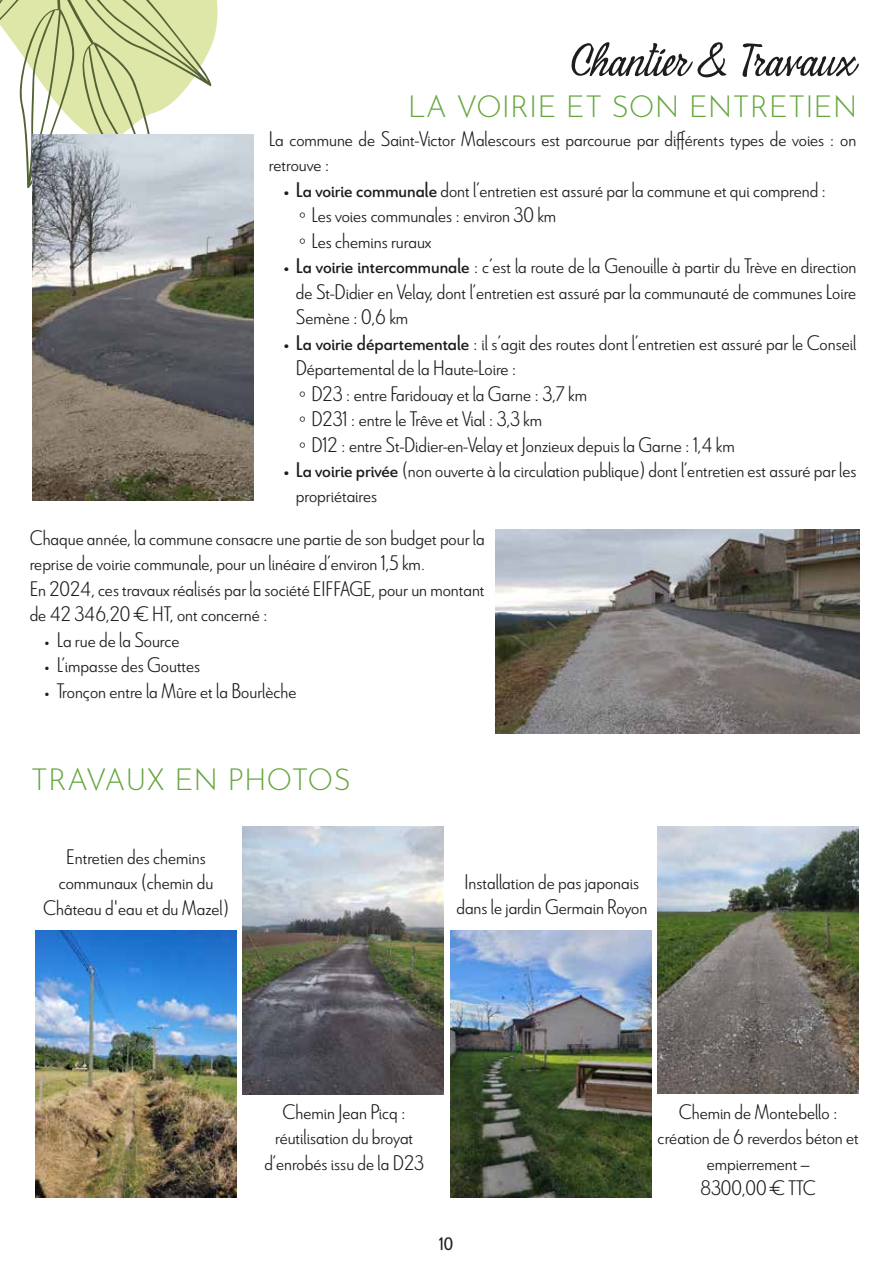
<style>
.page{position:relative;width:893px;height:1263px;background:#fff}
.page>*{position:absolute;margin:0;border:0;box-sizing:border-box;transform-origin:0 0}
.t1{font:52.5px "PF Sign Skript";color:#1d1d1b}
.t2{font:300 30px "Josefin Sans";color:#64a63d}
.t3{font:300 21px/25.5px "Le Havre Rounded";color:#1d1d1b}
.t4{font:18px "Le Havre Rounded";color:#1d1d1b}
.s1{font-weight:400}
.s2{font-family:"Times New Roman";font-weight:400}
</style>
<div class="page">
<svg style="left:211px;top:0;width:13px;height:135px"></svg>
<svg style="left:0;top:0;width:211px;height:219px;fill:#dee7a7"></svg>
<img style="left:33px;top:135px;width:220px;height:365px">
<img style="left:496px;top:529px;width:363px;height:205px">
<img style="left:36px;top:930px;width:201px;height:267px">
<img style="left:243px;top:827px;width:201px;height:267px">
<img style="left:450px;top:930px;width:201px;height:267px">
<img style="left:658px;top:827px;width:201px;height:266px">
<h1 class="t1" style="left:567px;top:32px;width:287px">Chantier &amp; Travaux</h1>
<h2 class="t2" style="left:408px;top:83px;width:451px">LA VOIRIE ET SON ENTRETIEN</h2>
<p class="t3" style="left:269px;top:126px;width:589px">La commune de Saint-Victor Malescours est parcourue par différents types de voies : on retrouve :</p>
<p class="t3" style="left:299px;top:177px;width:529px;text-indent:-16px"><span class="s1">• La voirie communale</span> dont l’entretien est assuré par la commune et qui comprend : <span class="s2">◦</span> Les voies communales : environ 30 km<br><span class="s2">◦</span> Les chemins ruraux</p>
<p class="t3" style="left:296px;top:253px;width:562px;text-align:justify;text-indent:-13px"><span class="s1">• La voirie intercommunale</span> : c’est la route de la Genouille à partir du Trève en direction de St-Didier en Velay, dont l’entretien est assuré par la communauté de communes Loire Semène : 0,6 km</p>
<p class="t3" style="left:296px;top:330px;width:562px;text-indent:-13px"><span class="s1">• La voirie départementale</span> : il s’agit des routes dont l’entretien est assuré par le Conseil Départemental de la Haute-Loire :<br><span class="s2">◦</span> D23 : entre Faridouay et la Garne : 3,7 km<br><span class="s2">◦</span> D231 : entre le Trêve et Vial : 3,3 km<br><span class="s2">◦</span> D12 : entre St-Didier-en-Velay et Jonzieux depuis la Garne : 1,4 km</p>
<p class="t3" style="left:296px;top:457px;width:562px;text-indent:-13px"><span class="s1">• La voirie privée</span> (non ouverte à la circulation publique) dont l’entretien est assuré par les propriétaires</p>
<p class="t3" style="left:30px;top:525px;width:456px">Chaque année, la commune consacre une partie de son budget pour la reprise de voirie communale, pour un linéaire d’environ 1,5 km.<br>En 2024, ces travaux réalisés par la société EIFFAGE, pour un montant de 42 346,20 € HT, ont concerné :</p>
<p class="t3" style="left:44px;top:627px;width:137px">• La rue de la Source</p>
<p class="t3" style="left:44px;top:653px;width:158px">• L’impasse des Gouttes</p>
<p class="t3" style="left:44px;top:678px;width:254px">• Tronçon entre la Mûre et la Bourlèche</p>
<h2 class="t2" style="left:31px;top:756px;width:322px">TRAVAUX EN PHOTOS</h2>
<p class="t3" style="left:43px;top:844px;width:187px;text-align:center">Entretien des chemins communaux (chemin du<br>Château d'eau et du Mazel)</p>
<p class="t3" style="left:456px;top:869px;width:192px;text-align:center">Installation de pas japonais dans le jardin Germain Royon</p>
<p class="t3" style="left:264px;top:1099px;width:161px;text-align:center">Chemin Jean Picq : réutilisation du broyat d’enrobés issu de la D23</p>
<p class="t4" style="left:439px;top:1234px;width:16px">10</p>
<p class="t3" style="left:658px;top:1099px;width:203px;text-align:center">Chemin de Montebello : création de 6 reverdos béton et empierrement –<br>8300,00 € TTC</p>
</div>
